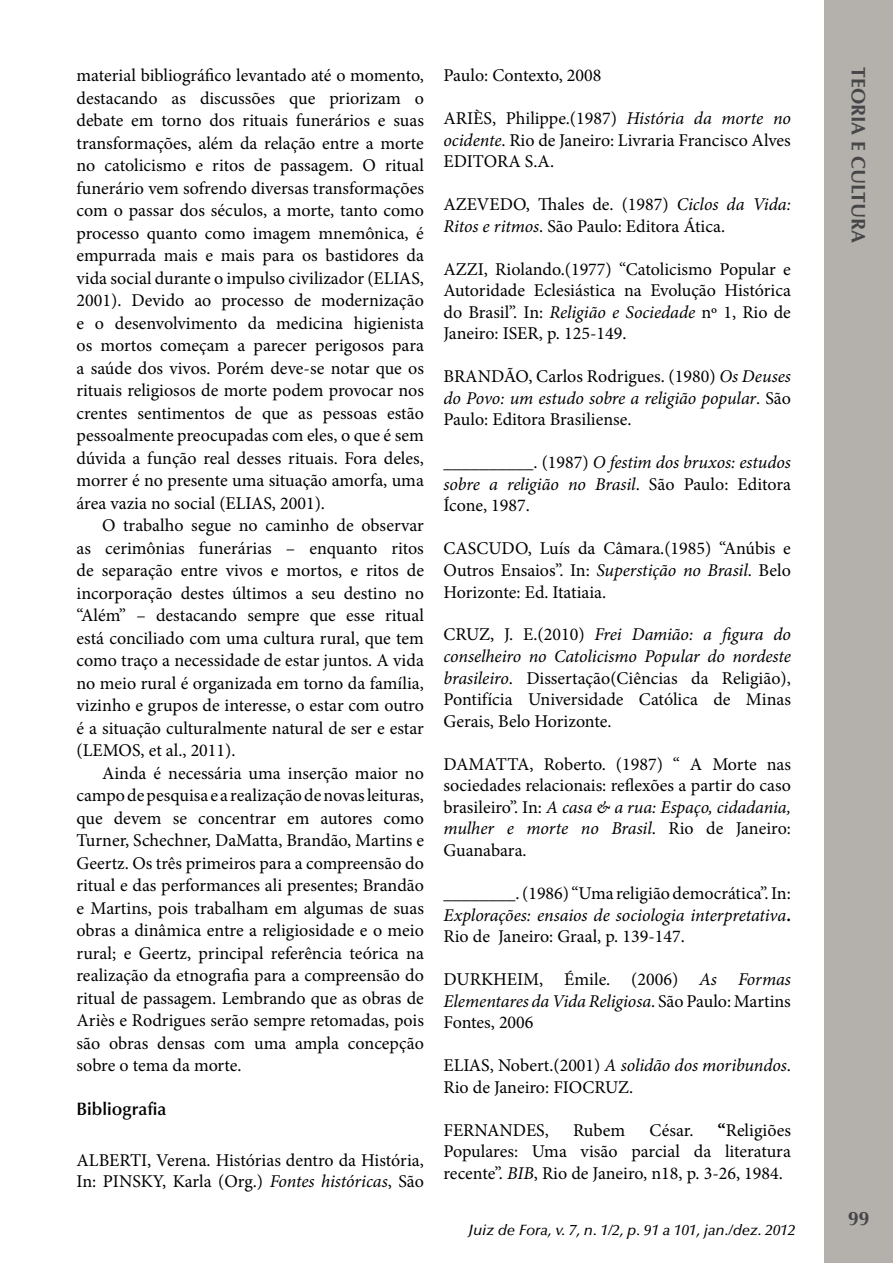
<style>
.page{position:relative;width:893px;height:1263px;background:#fff}
.page>*{position:absolute;margin:0;border:0;box-sizing:border-box;transform-origin:0 0}
.t1{font:700 19.5px "Optima LT Std";color:#464547}
.t2{font:18px/22.5px "Minion Pro";color:#000;text-align:justify}
.t3{font:italic 18px/21.6px "Minion Pro";letter-spacing:-.01em;color:#000;text-align:justify}
.t4{font:600 18px "Optima LT Std";color:#000}
.t5{font:italic 500 15px "Optima LT Std";color:#000}
.s1{font-style:italic}
.s2{font-style:normal}
.s3{font-weight:700}
</style>
<div class="page">
<div style="left:825px;top:0;width:68px;height:1263px;background:#b4b1ad"></div>
<p class="t2" style="left:77px;top:64px;width:349px">material bibliográfico levantado até o momento, destacando as discussões que priorizam o debate em torno dos rituais funerários e suas transformações, além da relação entre a morte no catolicismo e ritos de passagem. O ritual funerário vem sofrendo diversas transformações com o passar dos séculos, a morte, tanto como processo quanto como imagem mnemônica, é empurrada mais e mais para os bastidores da vida social durante o impulso civilizador (ELIAS, 2001). Devido ao processo de modernização e o desenvolvimento da medicina higienista os mortos começam a parecer perigosos para a saúde dos vivos. Porém deve-se notar que os rituais religiosos de morte podem provocar nos crentes sentimentos de que as pessoas estão pessoalmente preocupadas com eles, o que é sem dúvida a função real desses rituais. Fora deles, morrer é no presente uma situação amorfa, uma área vazia no social (ELIAS, 2001).</p>
<p class="t2" style="left:77px;top:514px;width:349px;text-indent:26px">O trabalho segue no caminho de observar as cerimônias funerárias – enquanto ritos de separação entre vivos e mortos, e ritos de incorporação destes últimos a seu destino no “Além” – destacando sempre que esse ritual está conciliado com uma cultura rural, que tem como traço a necessidade de estar juntos. A vida no meio rural é organizada em torno da família, vizinho e grupos de interesse, o estar com outro é a situação culturalmente natural de ser e estar (LEMOS, et al., 2011).</p>
<p class="t2" style="left:77px;top:762px;width:349px;text-indent:26px">Ainda é necessária uma inserção maior no campo de pesquisa e a realização de novas leituras, que devem se concentrar em autores como Turner, Schechner, DaMatta, Brandão, Martins e Geertz. Os três primeiros para a compreensão do ritual e das performances ali presentes; Brandão e Martins, pois trabalham em algumas de suas obras a dinâmica entre a religiosidade e o meio rural; e Geertz, principal referência teórica na realização da etnografia para a compreensão do ritual de passagem. Lembrando que as obras de Ariès e Rodrigues serão sempre retomadas, pois são obras densas com uma ampla concepção sobre o tema da morte.</p>
<p class="t4" style="left:77px;top:1099px;width:92px">Bibliografia</p>
<p class="t2" style="left:77px;top:1149px;width:349px;line-height:21.6px">ALBERTI, Verena. Histórias dentro da História,<br>In: PINSKY, Karla (Org.) <span class="s1">Fontes históricas</span>, São</p>
<p class="t2" style="left:443px;top:64px;width:159px">Paulo: Contexto, 2008</p>
<p class="t2" style="left:443px;top:108px;width:349px;line-height:21.6px">ARIÈS, Philippe.(1987) <span class="s1">História da morte no ocidente</span>. Rio de Janeiro: Livraria Francisco Alves EDITORA S.A.</p>
<p class="t2" style="left:443px;top:194px;width:349px;line-height:21.6px">AZEVEDO, Thales de. (1987) <span class="s1">Ciclos da Vida:<br>Ritos e ritmos</span>. São Paulo: Editora Ática.</p>
<p class="t2" style="left:443px;top:258px;width:349px;line-height:21.6px">AZZI, Riolando.(1977) “Catolicismo Popular e Autoridade Eclesiástica na Evolução Histórica do Brasil”. In: <span class="s1">Religião e Sociedade</span> nº 1, Rio de Janeiro: ISER, p. 125-149.</p>
<p class="t2" style="left:443px;top:366px;width:349px;line-height:21.6px">BRANDÃO, Carlos Rodrigues. (1980) <span class="s1">Os Deuses do Povo: um estudo sobre a religião popular</span>. São Paulo: Editora Brasiliense.</p>
<p class="t3" style="left:443px;top:452px;width:349px"><span class="s2">__________. (1987)</span> O festim dos bruxos: estudos sobre a religião no Brasil<span class="s2">. São Paulo: Editora Ícone, 1987.</span></p>
<p class="t2" style="left:443px;top:538px;width:349px;line-height:21.6px">CASCUDO, Luís da Câmara.(1985) “Anúbis e Outros Ensaios”. In: <span class="s1">Superstição no Brasil</span>. Belo Horizonte: Ed. Itatiaia.</p>
<p class="t2" style="left:443px;top:624px;width:349px;line-height:21.6px">CRUZ, J. E.(2010) <span class="s1">Frei Damião: a figura do conselheiro no Catolicismo Popular do nordeste brasileiro</span>. Dissertação(Ciências da Religião), Pontifícia Universidade Católica de Minas Gerais, Belo Horizonte.</p>
<p class="t2" style="left:443px;top:753px;width:349px;line-height:21.6px">DAMATTA, Roberto. (1987) “ A Morte nas sociedades relacionais: reflexões a partir do caso brasileiro”. In: <span class="s1">A casa &amp; a rua: Espaço, cidadania, mulher e morte no Brasil</span>. Rio de Janeiro:<br>Guanabara.</p>
<p class="t2" style="left:443px;top:882px;width:349px;line-height:21.6px">________. (1986) “Uma religião democrática”. In:<br><span class="s1">Explorações: ensaios de sociologia interpretativa</span><span class="s3">.<br></span>Rio de Janeiro: Graal, p. 139-147.</p>
<p class="t2" style="left:443px;top:968px;width:349px;line-height:21.6px">DURKHEIM, Émile. (2006) <span class="s1">As Formas Elementares da Vida Religiosa</span>. São Paulo: Martins Fontes, 2006</p>
<p class="t2" style="left:443px;top:1054px;width:349px;line-height:21.6px">ELIAS, Nobert.(2001) <span class="s1">A solidão dos moribundos</span>.<br>Rio de Janeiro: FIOCRUZ.</p>
<p class="t2" style="left:443px;top:1118px;width:107px">FERNANDES,</p>
<p class="t2" style="left:573px;top:1118px;width:53px">Rubem</p>
<p class="t2" style="left:649px;top:1118px;width:45px">César.</p>
<p class="t2" style="left:443px;top:1119px;width:349px;line-height:21.6px;text-indent:274px"><span class="s3">“</span>Religiões Populares: Uma visão parcial da literatura recente”. <span class="s1">BIB</span>, Rio de Janeiro, n18, p. 3-26, 1984.</p>
<p class="t5" style="left:468px;top:1221px;width:329px">Juiz de Fora, v. 7, n. 1/2, p. 91 a 101, jan./dez. 2012</p>
<p class="t1" style="left:870px;top:67px;width:178px;rotate:90deg">TEORIA E CULTURA</p>
<p class="t1" style="left:848px;top:1207px;width:23px">99</p>
</div>
